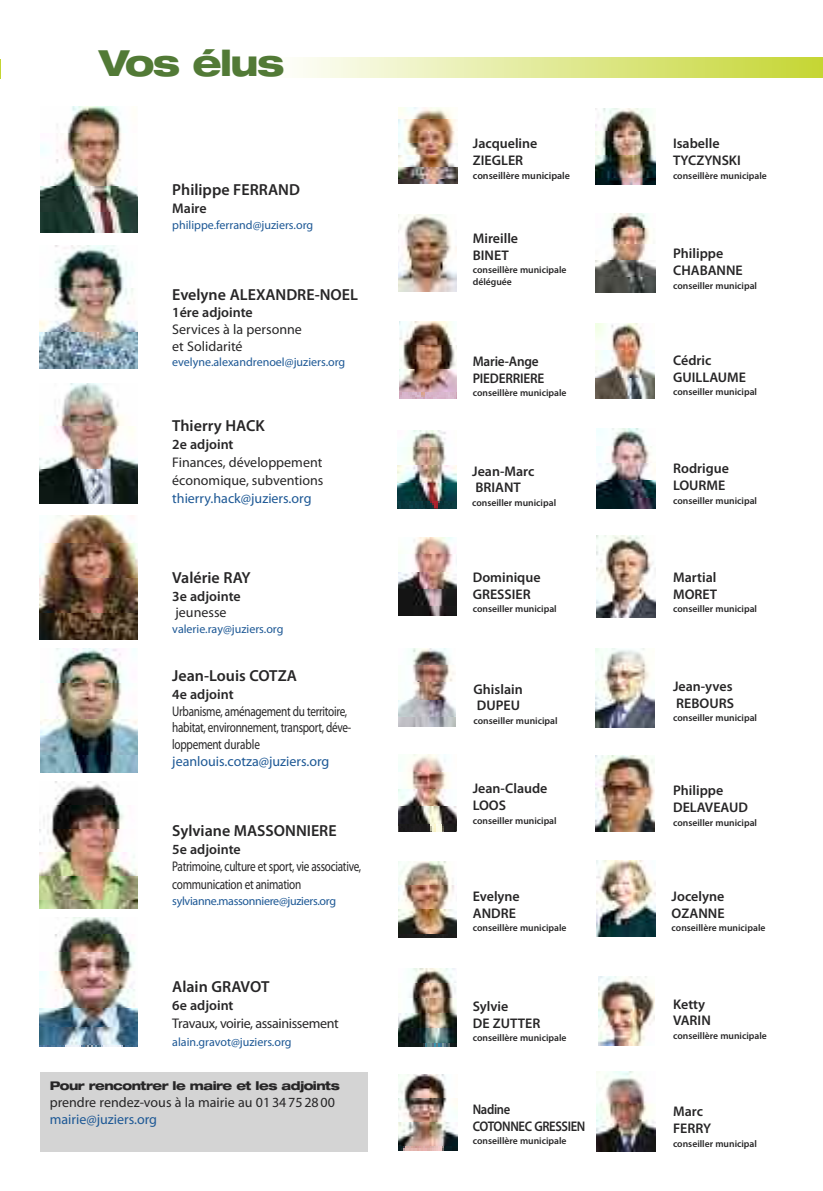
<style>
.page{position:relative;width:823px;height:1191px;background:#fff}
.page>*{position:absolute;margin:0;border:0;box-sizing:border-box;transform-origin:0 0}
.t1{font:800 expanded 36px "Helvetica Neue LT Std";letter-spacing:-.045em;color:#527a36}
.t2{font:600 16px "Myriad Pro";color:#272627}
.t3{font:600 14px/16.8px "Myriad Pro";color:#272627}
.t4{font:14px/16.8px "Myriad Pro";letter-spacing:-.025em;color:#272627;scale:.8 1}
.t5{font:14px/18px "Myriad Pro";color:#272627}
.t6{font:14px "Myriad Pro";color:#1d5895}
.t7{font:14px "Myriad Pro";letter-spacing:-.025em;color:#272627}
.t8{font:600 14px/16.8px "Myriad Pro";letter-spacing:-.025em;color:#272627;scale:.9 1}
.t9{font:600 14px/16.8px "Myriad Pro";color:#272627;scale:.95 1}
.t10{font:12px "Myriad Pro";color:#1d5895}
.t11{font:800 expanded 12px "Helvetica Neue LT Std";letter-spacing:-.045em;color:#272627}
.t12{font:12px "Myriad Pro";letter-spacing:-.025em;color:#1d5895}
.t13{font:600 10px "Myriad Pro";color:#272627}
.t14{font:600 9.6px/11.6px "Myriad Pro";color:#272627}
</style>
<div class="page">
<svg style="left:0;top:59px;width:1px;height:20px"></svg>
<div style="left:40px;top:1071px;width:327px;height:80px;background:#d4d4d4"></div>
<div style="left:269px;top:58px;width:553px;height:19px;background:linear-gradient(to right,#fff,#c5d634)"></div>
<img style="left:41px;top:107px;width:97px;height:125px">
<img style="left:40px;top:383px;width:98px;height:120px">
<img style="left:40px;top:782px;width:98px;height:126px">
<img style="left:40px;top:515px;width:98px;height:124px">
<img style="left:40px;top:917px;width:98px;height:129px">
<img style="left:41px;top:649px;width:97px;height:124px">
<img style="left:40px;top:245px;width:98px;height:123px">
<img style="left:595px;top:649px;width:59px;height:78px">
<img style="left:596px;top:535px;width:59px;height:82px">
<img style="left:398px;top:214px;width:58px;height:77px">
<svg style="left:595px;top:323px;width:43px;height:1px"></svg>
<img style="left:595px;top:324px;width:59px;height:74px">
<img style="left:398px;top:755px;width:58px;height:76px">
<img style="left:399px;top:321px;width:57px;height:77px">
<img style="left:398px;top:107px;width:59px;height:76px">
<svg style="left:596px;top:428px;width:44px;height:1px"></svg>
<img style="left:596px;top:429px;width:59px;height:79px">
<img style="left:398px;top:648px;width:57px;height:78px">
<div style="left:595px;top:106px;width:60px;height:78px;background:linear-gradient(to right,#f3f8f5,#f7fef3)"></div>
<img style="left:595px;top:109px;width:60px;height:75px">
<img style="left:595px;top:214px;width:60px;height:78px">
<img style="left:398px;top:862px;width:58px;height:75px">
<img style="left:398px;top:968px;width:58px;height:78px">
<img style="left:398px;top:537px;width:58px;height:79px">
<img style="left:397px;top:430px;width:59px;height:78px">
<img style="left:598px;top:977px;width:55px;height:68px">
<img style="left:595px;top:755px;width:59px;height:76px">
<img style="left:596px;top:860px;width:59px;height:76px">
<img style="left:596px;top:1072px;width:59px;height:79px">
<img style="left:398px;top:1074px;width:59px;height:76px">
<h1 class="t1" style="left:99px;top:50px;width:186px">Vos élus</h1>
<h2 class="t2" style="left:172px;top:183px;width:129px">Philippe FERRAND</h2>
<h3 class="t3" style="left:172px;top:201px;width:36px">Maire</h3>
<p class="t10" style="left:172px;top:221px;width:142px">philippe.ferrand@juziers.org</p>
<h2 class="t2" style="left:172px;top:288px;width:187px">Evelyne ALEXANDRE-NOEL</h2>
<h3 class="t3" style="left:172px;top:305px;width:82px">1ére adjointe</h3>
<h3 class="t5" style="left:172px;top:322px;width:131px;line-height:16.8px">Services à la personne et Solidarité</h3>
<p class="t10" style="left:172px;top:358px;width:174px">evelyne.alexandrenoel@juziers.org</p>
<h2 class="t2" style="left:172px;top:419px;width:94px">Thierry HACK</h2>
<h3 class="t3" style="left:172px;top:436px;width:63px">2e adjoint</h3>
<h3 class="t5" style="left:172px;top:454px;width:152px">Finances, développement économique, subventions</h3>
<h3 class="t6" style="left:172px;top:492px;width:141px">thierry.hack@juziers.org</h3>
<h2 class="t2" style="left:172px;top:571px;width:80px">Valérie RAY</h2>
<h3 class="t3" style="left:172px;top:588px;width:70px">3e adjointe</h3>
<h3 class="t5" style="left:175px;top:605px;width:53px">jeunesse</h3>
<p class="t10" style="left:172px;top:624px;width:113px">valerie.ray@juziers.org</p>
<h2 class="t2" style="left:172px;top:669px;width:126px">Jean-Louis COTZA</h2>
<h3 class="t3" style="left:172px;top:686px;width:63px">4e adjoint</h3>
<h3 class="t4" style="left:172px;top:703px;width:225px">Urbanisme, aménagement du territoire, habitat, environnement, transport, déve&shy;loppement durable</h3>
<h3 class="t6" style="left:172px;top:756px;width:158px">jeanlouis.cotza@juziers.org</h3>
<h2 class="t2" style="left:172px;top:825px;width:166px">Sylviane MASSONNIERE</h2>
<h3 class="t3" style="left:172px;top:842px;width:70px">5e adjointe</h3>
<h3 class="t4" style="left:172px;top:858px;width:237px;line-height:18.2px">Patrimoine, culture et sport, vie associative, communication et animation</h3>
<p class="t12" style="left:172px;top:897px;width:165px">sylvianne.massonniere@juziers.org</p>
<h2 class="t2" style="left:172px;top:980px;width:99px">Alain GRAVOT</h2>
<h3 class="t3" style="left:172px;top:997px;width:63px">6e adjoint</h3>
<h3 class="t7" style="left:172px;top:1017px;width:168px">Travaux, voirie, assainissement</h3>
<p class="t10" style="left:172px;top:1037px;width:121px">alain.gravot@juziers.org</p>
<p class="t11" style="left:50px;top:1081px;width:291px">Pour rencontrer le maire et les adjoints</p>
<h3 class="t5" style="left:50px;top:1094px;width:286px">prendre rendez-vous à la mairie au 01 34752800</h3>
<h3 class="t6" style="left:50px;top:1113px;width:109px">mairie@juziers.org</h3>
<h3 class="t3" style="left:472px;top:136px;width:66px">Jacqueline<br>ZIEGLER</h3>
<p class="t13" style="left:472px;top:172px;width:98px">conseillère municipale</p>
<h3 class="t3" style="left:472px;top:231px;width:47px">Mireille<br>BINET</h3>
<p class="t14" style="left:472px;top:265px;width:95px">conseillère municipale déléguée</p>
<h3 class="t9" style="left:472px;top:354px;width:77px">Marie-Ange<br>PIEDERRIERE</h3>
<p class="t14" style="left:472px;top:388px;width:95px">conseillère municipale</p>
<h3 class="t3" style="left:472px;top:463px;width:64px">Jean-Marc<br>BRIANT</h3>
<p class="t14" style="left:472px;top:497px;width:85px">conseiller municipal</p>
<h3 class="t3" style="left:472px;top:570px;width:69px">Dominique<br>GRESSIER</h3>
<p class="t14" style="left:472px;top:604px;width:85px">conseiller municipal</p>
<h3 class="t3" style="left:473px;top:681px;width:51px">Ghislain<br>DUPEU</h3>
<p class="t14" style="left:473px;top:715px;width:85px">conseiller municipal</p>
<h3 class="t3" style="left:472px;top:781px;width:76px">Jean-Claude<br>LOOS</h3>
<p class="t14" style="left:472px;top:815px;width:85px">conseiller municipal</p>
<h3 class="t3" style="left:472px;top:889px;width:49px">Evelyne<br>ANDRE</h3>
<p class="t14" style="left:472px;top:923px;width:95px">conseillère municipale</p>
<h3 class="t3" style="left:472px;top:999px;width:69px">Sylvie<br>DE ZUTTER</h3>
<p class="t14" style="left:472px;top:1033px;width:95px">conseillère municipale</p>
<h3 class="t8" style="left:472px;top:1101px;width:127px">Nadine<br>COTONNEC GRESSIEN</h3>
<p class="t14" style="left:472px;top:1136px;width:95px">conseillère municipale</p>
<h3 class="t3" style="left:672px;top:136px;width:69px">Isabelle<br>TYCZYNSKI</h3>
<p class="t14" style="left:672px;top:170px;width:95px">conseillère municipale</p>
<h3 class="t3" style="left:672px;top:246px;width:71px">Philippe<br>CHABANNE</h3>
<p class="t14" style="left:672px;top:280px;width:85px">conseiller municipal</p>
<h3 class="t3" style="left:672px;top:353px;width:74px">Cédric<br>GUILLAUME</h3>
<p class="t14" style="left:672px;top:387px;width:85px">conseiller municipal</p>
<h3 class="t3" style="left:672px;top:461px;width:57px">Rodrigue<br>LOURME</h3>
<p class="t14" style="left:672px;top:495px;width:85px">conseiller municipal</p>
<h3 class="t3" style="left:672px;top:570px;width:46px">Martial<br>MORET</h3>
<p class="t14" style="left:672px;top:604px;width:85px">conseiller municipal</p>
<h3 class="t3" style="left:672px;top:679px;width:62px">Jean-yves<br>REBOURS</h3>
<p class="t14" style="left:672px;top:713px;width:85px">conseiller municipal</p>
<h3 class="t3" style="left:672px;top:783px;width:76px">Philippe<br>DELAVEAUD</h3>
<p class="t14" style="left:672px;top:817px;width:85px">conseiller municipal</p>
<h3 class="t3" style="left:671px;top:889px;width:54px">Jocelyne<br>OZANNE</h3>
<p class="t14" style="left:671px;top:923px;width:95px">conseillère municipale</p>
<h3 class="t3" style="left:672px;top:996px;width:39px">Ketty<br>VARIN</h3>
<p class="t14" style="left:672px;top:1030px;width:95px">conseillère municipale</p>
<h3 class="t3" style="left:672px;top:1104px;width:40px">Marc<br>FERRY</h3>
<p class="t14" style="left:672px;top:1138px;width:85px">conseiller municipal</p>
</div>
